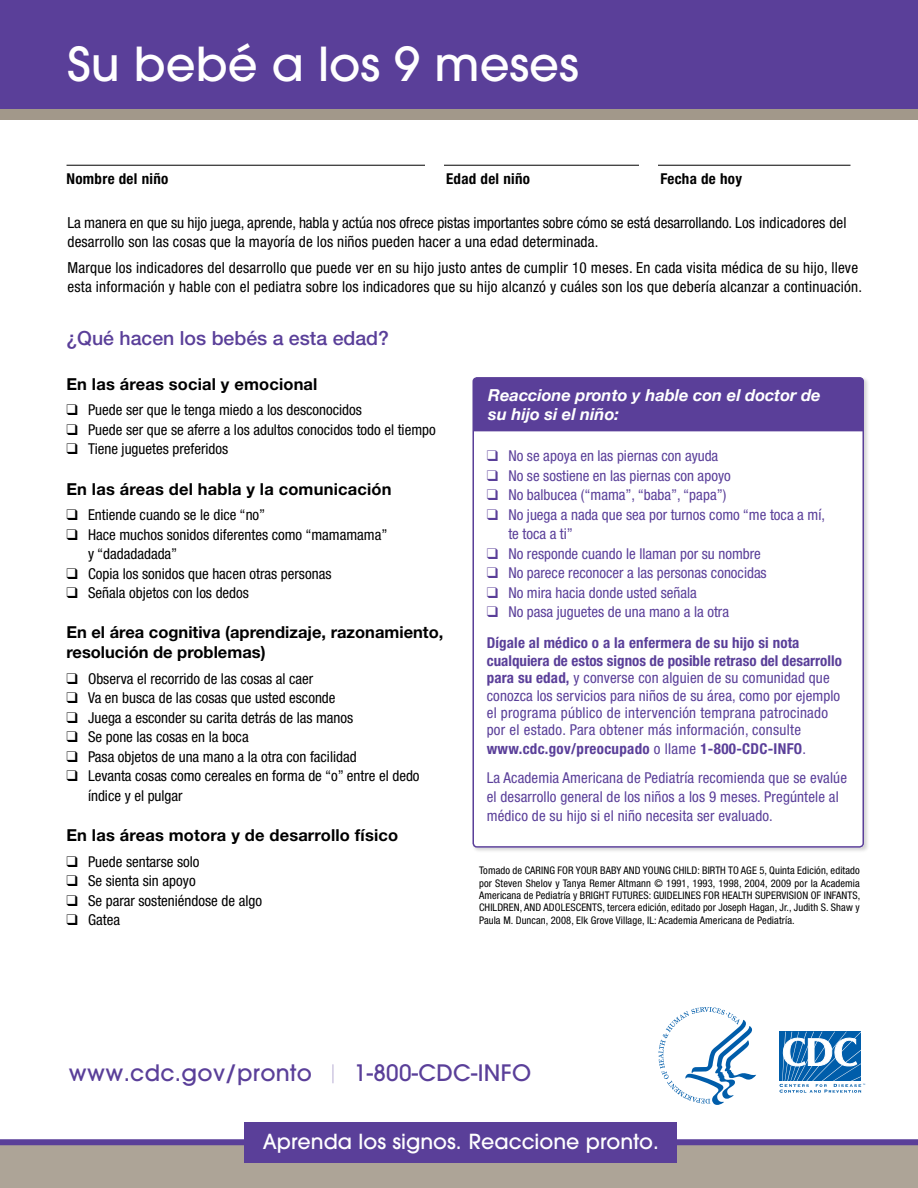
<style>
.page{position:relative;width:918px;height:1188px;background:#fff}
.page>*{position:absolute;margin:0;border:0;box-sizing:border-box;transform-origin:0 0}
.t1{font:500 46.5px "Avant Garde";color:#fff}
.t2{font:500 22.5px "Avant Garde";letter-spacing:.015em;color:#5a3f99}
.t3{font:500 20.7px "Avant Garde";color:#fff}
.t4{font:500 19.5px "Helvetica Neue";color:#5a3f99}
.t5{font:700 16.5px/20px "Helvetica Neue";letter-spacing:.01em;color:#000}
.t6{font:italic 700 16.5px/19.5px "Helvetica Neue";color:#fff}
.t7{font:condensed 15.15px/18.8px "Helvetica Neue";letter-spacing:.015em;color:#000}
.t8{font:condensed 15.15px/18.8px "Helvetica Neue";letter-spacing:-.01em;color:#000}
.t9{font:condensed 15px/19.5px "Helvetica Neue";letter-spacing:.005em;color:#5a3f99}
.t10{font:condensed 15px/19.5px "Helvetica Neue";color:#000}
.t11{font:700 condensed 15px "Helvetica Neue";letter-spacing:.02em;color:#000}
.t12{font:15px/19.5px "Zapf Dingbats ITC";color:#5a3f99;text-align:justify}
.t13{font:condensed 10.5px/12.5px "Helvetica Neue";letter-spacing:.01em;color:#000;text-align:justify}
.s1{font-weight:700}
.s2{font-weight:200;color:#9d8ec3}
</style>
<div class="page">
<div style="left:0;top:0;width:918px;height:116px;background:#5a3f99"></div>
<div style="left:0;top:110px;width:918px;height:10px;background:#a2988a"></div>
<hr style="left:67px;top:165px;width:784px;height:1px;background:#000">
<div style="left:426px;top:160px;width:18px;height:12px;background:#fff"></div>
<div style="left:639px;top:160px;width:19px;height:12px;background:#fff"></div>
<div style="left:0;top:1140px;width:918px;height:48px;background:#ada497"></div>
<div style="left:0;top:1139px;width:918px;height:6px;background:#5a3f99"></div>
<div style="left:245px;top:1122px;width:432px;height:40px;background:#5a3f99"></div>
<div style="left:472px;top:377px;width:398px;height:477px;background:#000;opacity:.17"></div>
<div style="left:473px;top:378px;width:391px;height:470px;background:#fff;border-radius:4px"></div>
<div style="left:473px;top:378px;width:391px;height:53px;background:#5a3f99"></div>
<div style="left:473px;top:377px;width:391px;height:471px;border:2px solid #5a3f99;border-radius:4px"></div>
<svg style="left:779px;top:1031px;width:82px;height:1px"></svg>
<svg style="left:779px;top:1032px;width:86px;height:61px"></svg>
<svg style="left:658px;top:1007px;width:98px;height:98px"></svg>
<h1 class="t1" style="left:68px;top:35px;width:513px">Su bebé a los 9 meses</h1>
<p class="t11" style="left:67px;top:169px;width:103px">Nombre del niño</p>
<p class="t11" style="left:446px;top:169px;width:86px">Edad del niño</p>
<p class="t11" style="left:661px;top:169px;width:83px">Fecha de hoy</p>
<p class="t8" style="left:68px;top:213px;width:781px">La manera en que su hijo juega, aprende, habla y actúa nos ofrece pistas importantes sobre cómo se está desarrollando. Los indicadores del desarrollo son las cosas que la mayoría de los niños pueden hacer a una edad determinada.</p>
<p class="t7" style="left:68px;top:258px;width:796px">Marque los indicadores del desarrollo que puede ver en su hijo justo antes de cumplir 10 meses. En cada visita médica de su hijo, lleve esta información y hable con el pediatra sobre los indicadores que su hijo alcanzó y cuáles son los que debería alcanzar a continuación.</p>
<h3 class="t4" style="left:66px;top:327px;width:324px">¿Qué hacen los bebés a esta edad?</h3>
<p class="t5" style="left:66px;top:374px;width:253px">En las áreas social y emocional</p>
<p class="t10" style="left:66px;top:400px;width:297px">❑ Puede ser que le tenga miedo a los desconocidos</p>
<p class="t10" style="left:66px;top:420px;width:371px">❑ Puede ser que se aferre a los adultos conocidos todo el tiempo</p>
<p class="t10" style="left:66px;top:439px;width:163px">❑ Tiene juguetes preferidos</p>
<p class="t5" style="left:66px;top:478px;width:327px">En las áreas del habla y la comunicación</p>
<p class="t10" style="left:66px;top:505px;width:200px">❑ Entiende cuando se le dice “no”</p>
<p class="t10" style="left:88px;top:525px;width:301px;text-indent:-22px">❑ Hace muchos sonidos diferentes como “mamamama” y “dadadadada”</p>
<p class="t10" style="left:66px;top:564px;width:267px">❑ Copia los sonidos que hacen otras personas</p>
<p class="t10" style="left:66px;top:583px;width:184px">❑ Señala objetos con los dedos</p>
<p class="t5" style="left:66px;top:622px;width:379px">En el área cognitiva (aprendizaje, razonamiento, resolución de problemas)</p>
<p class="t10" style="left:66px;top:669px;width:248px">❑ Observa el recorrido de las cosas al caer</p>
<p class="t10" style="left:66px;top:688px;width:271px">❑ Va en busca de las cosas que usted esconde</p>
<p class="t10" style="left:66px;top:708px;width:288px">❑ Juega a esconder su carita detrás de las manos</p>
<p class="t10" style="left:66px;top:727px;width:184px">❑ Se pone las cosas en la boca</p>
<p class="t10" style="left:66px;top:747px;width:292px">❑ Pasa objetos de una mano a la otra con facilidad</p>
<p class="t10" style="left:88px;top:766px;width:333px;text-indent:-22px">❑ Levanta cosas como cereales en forma de “o” entre el dedo índice y el pulgar</p>
<p class="t5" style="left:66px;top:825px;width:333px">En las áreas motora y de desarrollo físico</p>
<p class="t10" style="left:66px;top:852px;width:135px">❑ Puede sentarse solo</p>
<p class="t10" style="left:66px;top:871px;width:131px">❑ Se sienta sin apoyo</p>
<p class="t10" style="left:66px;top:891px;width:197px">❑ Se parar sosteniéndose de algo</p>
<p class="t10" style="left:66px;top:910px;width:55px">❑ Gatea</p>
<p class="t6" style="left:488px;top:385px;width:334px">Reaccione pronto y hable con el doctor de su hijo si el niño:</p>
<p class="t12" style="left:487px;top:446px;width:13px">❑ ❑ ❑ ❑</p>
<p class="t12" style="left:487px;top:544px;width:13px">❑ ❑ ❑ ❑</p>
<p class="t9" style="left:508px;top:446px;width:318px">No se apoya en las piernas con ayuda<br>No se sostiene en las piernas con apoyo<br>No balbucea (“mama”, “baba”, “papa”)<br>No juega a nada que sea por turnos como “me toca a mí, te toca a ti”<br>No responde cuando le llaman por su nombre<br>No parece reconocer a las personas conocidas<br>No mira hacia donde usted señala<br>No pasa juguetes de una mano a la otra</p>
<p class="t9" style="left:487px;top:634px;width:357px;line-height:17.7px"><span class="s1">Dígale al médico o a la enfermera de su hijo si nota cualquiera de estos signos de posible retraso del desarrollo para su edad,</span> y converse con alguien de su comunidad que conozca los servicios para niños de su área, como por ejemplo el programa público de intervención temprana patrocinado por el estado. Para obtener más información, consulte <span class="s1">www.cdc.gov/preocupado</span> o llame <span class="s1">1-800-CDC-INFO</span>.</p>
<p class="t9" style="left:487px;top:769px;width:362px;line-height:18.8px">La Academia Americana de Pediatría recomienda que se evalúe el desarrollo general de los niños a los 9 meses. Pregúntele al médico de su hijo si el niño necesita ser evaluado.</p>
<p class="t13" style="left:479px;top:864px;width:383px">Tomado de CARING FOR YOUR BABY AND YOUNG CHILD: BIRTH TO AGE 5, Quinta Edición, editado por Steven Shelov y Tanya Remer Altmann © 1991, 1993, 1998, 2004, 2009 por la Academia Americana de Pediatría y BRIGHT FUTURES: GUIDELINES FOR HEALTH SUPERVISION OF INFANTS, CHILDREN, AND ADOLESCENTS, tercera edición, editado por Joseph Hagan, Jr., Judith S. Shaw y Paula M. Duncan, 2008, Elk Grove Village, IL: Academia Americana de Pediatría.</p>
<h2 class="t2" style="left:69px;top:1059px;width:464px">www.cdc.gov/pronto <span class="s2">|</span> 1-800-CDC-INFO</h2>
<h3 class="t3" style="left:263px;top:1129px;width:397px">Aprenda los signos. Reaccione pronto.</h3>
</div>
